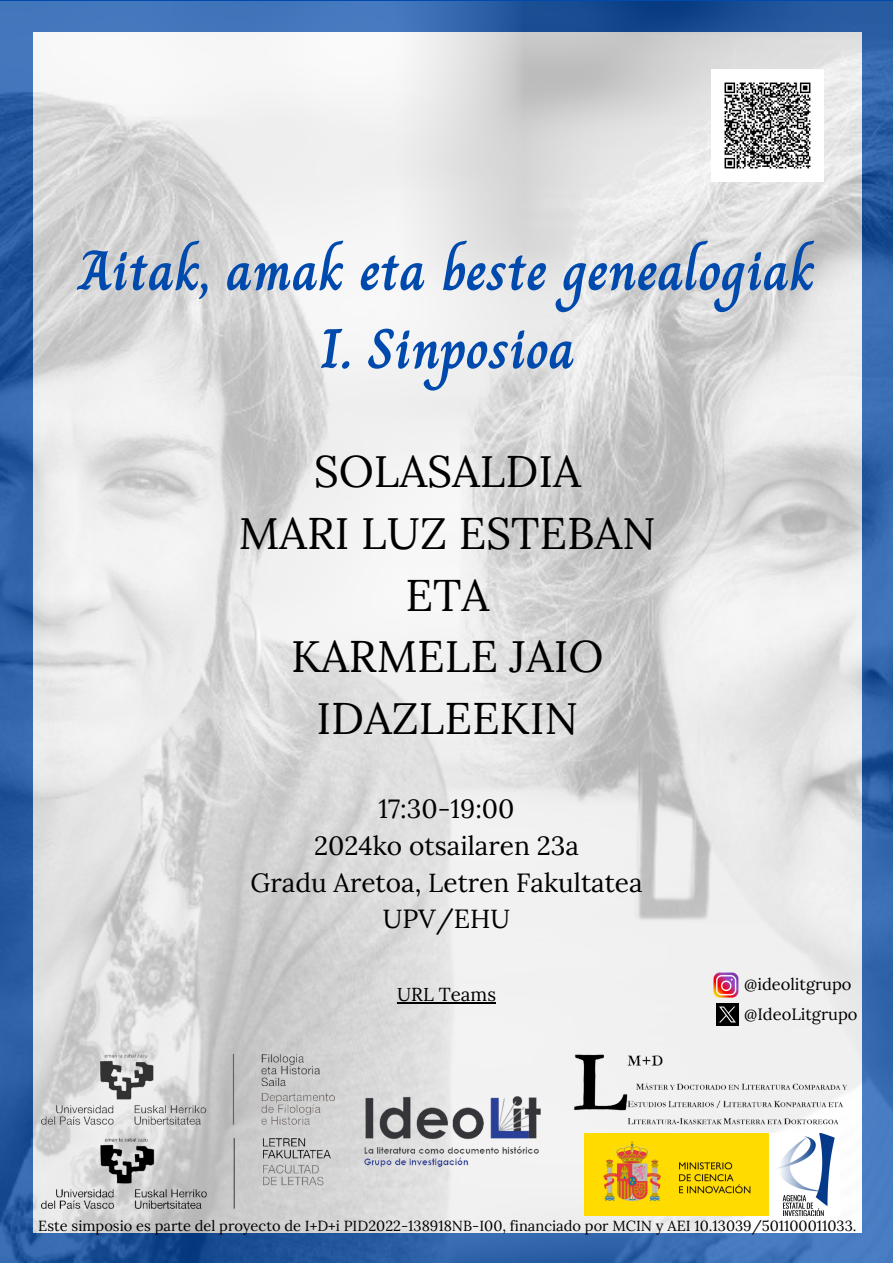
<style>
.page{position:relative;width:893px;height:1263px;background:#fff}
.page>*{position:absolute;margin:0;border:0;box-sizing:border-box;transform-origin:0 0}
.t1{font:700 56.1px/78.3px "Charm";color:#004aad;text-align:center}
.t2{font:44.25px/61.9px "Lora";color:#000;text-align:center}
.t3{font:26.25px/36.6px "Lora";color:#000;text-align:center}
.t4{font:18.75px "Lora";color:#000}
.t5{font:16.5px "Lora";color:#000}
.t6{font:14.62px "Lora";color:#000}
</style>
<div class="page">
<img style="left:0;top:1px;width:893px;height:1262px">
<img style="left:42px;top:1138px;width:288px;height:70px">
<img style="left:360px;top:1066px;width:206px;height:117px">
<img style="left:573px;top:1055px;width:273px;height:69px">
<img style="left:711px;top:70px;width:112px;height:112px">
<img style="left:714px;top:972px;width:24px;height:25px">
<img style="left:716px;top:1003px;width:23px;height:22px">
<img style="left:42px;top:1055px;width:293px;height:69px">
<img style="left:584px;top:1133px;width:255px;height:82px">
<hr style="left:397px;top:1002px;width:99px;height:1px;background:#000">
<h6 class="t1" style="left:80px;top:232px;width:737px">Aitak, amak eta beste genealogiak<br>I. Sinposioa</h6>
<h6 class="t2" style="left:239px;top:440px;width:419px">SOLASALDIA<br>MARI LUZ ESTEBAN<br>ETA<br>KARMELE JAIO<br>IDAZLEEKIN</h6>
<p class="t3" style="left:250px;top:790px;width:394px">17:30-19:00<br>2024ko otsailaren 23a<br>Gradu Aretoa, Letren Fakultatea<br>UPV/EHU</p>
<p class="t4" style="left:397px;top:982px;width:100px">URL Teams</p>
<p class="t5" style="left:744px;top:973px;width:109px">@ideolitgrupo</p>
<p class="t5" style="left:744px;top:1003px;width:115px">@IdeoLitgrupo</p>
<p class="t6" style="left:38px;top:1216px;width:819px">Este simposio es parte del proyecto de I+D+i PID2022-138918NB-I00, financiado por MCIN y AEI 10.13039/501100011033.</p>
</div>
